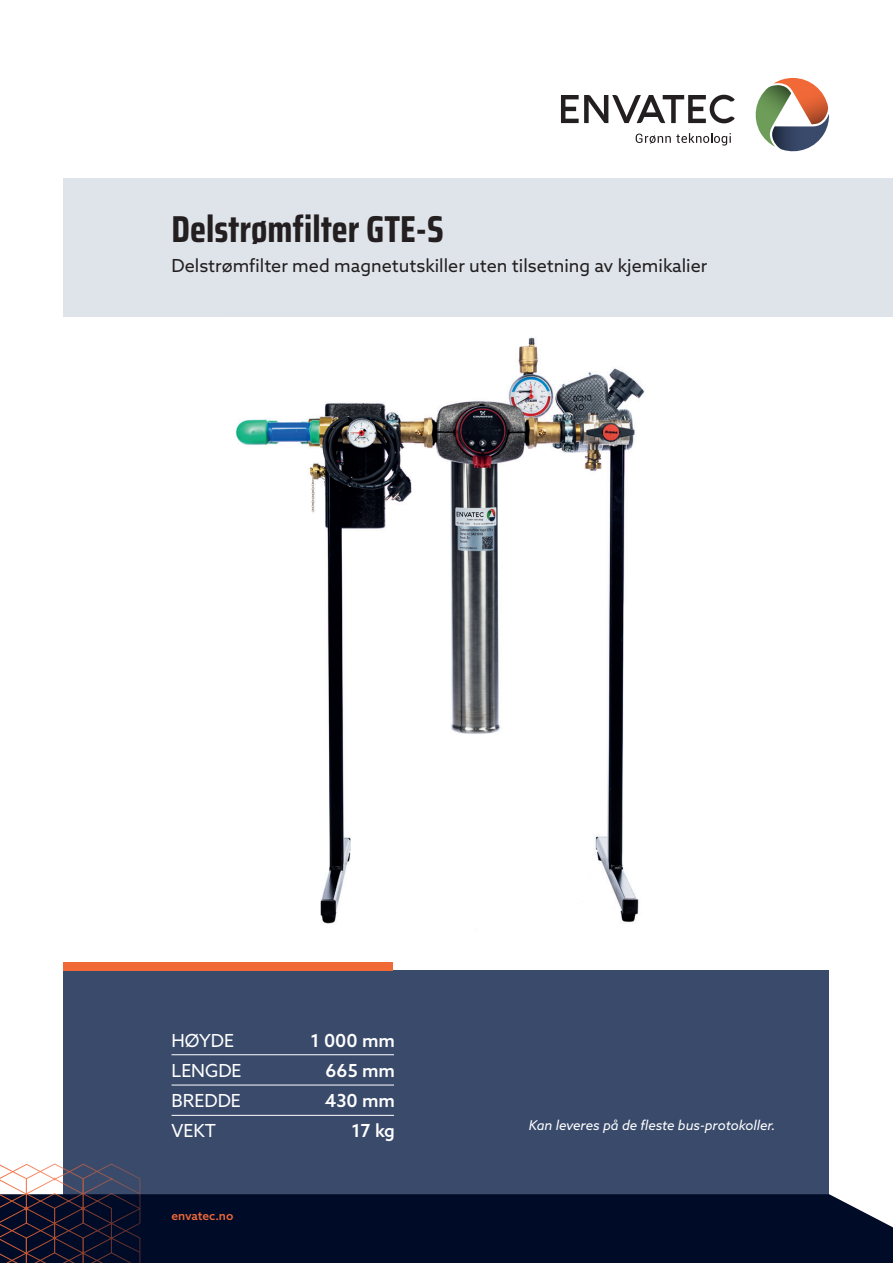
<style>
.page{position:relative;width:893px;height:1263px;background:#fff}
.page>*{position:absolute;margin:0;border:0;box-sizing:border-box;transform-origin:0 0}
.t1{font:700 37.5px "Saira Condensed";color:#231f20}
.t2{font:18px "Azo Sans";color:#231f20}
.t3{font:18px "Azo Sans";color:#fff}
.t4{font:500 18px "Azo Sans";color:#fff}
.t5{font:italic 13.5px "Azo Sans";color:#fff}
.t6{font:500 12px "Azo Sans";color:#f26938}
</style>
<div class="page">
<div style="left:64px;top:179px;width:829px;height:138px;background:#dfe4ea"></div>
<svg style="left:755px;top:78px;width:74px;height:74px"></svg>
<svg style="left:561px;top:95px;width:174px;height:28px"></svg>
<svg style="left:636px;top:133px;width:95px;height:13px"></svg>
<div style="left:64px;top:970px;width:765px;height:229px;background:#394a6b"></div>
<div style="left:64px;top:962px;width:329px;height:8px;background:#f26938"></div>
<div style="left:141px;top:1194px;width:752px;height:69px;background:#000b27"></div>
<hr style="left:171px;top:1054px;width:223px;height:1px;background:#fff">
<hr style="left:171px;top:1085px;width:223px;height:1px;background:#fff">
<hr style="left:171px;top:1115px;width:223px;height:1px;background:#fff">
<svg style="left:0;top:1163px;width:141px;height:100px"></svg>
<img style="left:235px;top:337px;width:410px;height:587px">
<h1 class="t1" style="left:171px;top:200px;width:274px">Delstrømfilter GTE-S</h1>
<p class="t2" style="left:171px;top:254px;width:537px">Delstrømfilter med magnetutskiller uten tilsetning av kjemikalier</p>
<p class="t3" style="left:171px;top:1029px;width:64px">HØYDE</p>
<p class="t4" style="left:310px;top:1029px;width:86px">1 000 mm</p>
<p class="t3" style="left:171px;top:1059px;width:72px">LENGDE</p>
<p class="t4" style="left:326px;top:1059px;width:71px">665 mm</p>
<p class="t3" style="left:171px;top:1089px;width:71px">BREDDE</p>
<p class="t4" style="left:325px;top:1089px;width:72px">430 mm</p>
<p class="t3" style="left:171px;top:1119px;width:46px">VEKT</p>
<p class="t4" style="left:351px;top:1119px;width:45px">17 kg</p>
<p class="t5" style="left:529px;top:1116px;width:248px">Kan leveres på de fleste bus-protokoller.</p>
<p class="t6" style="left:171px;top:1207px;width:63px">envatec.no</p>
</div>
